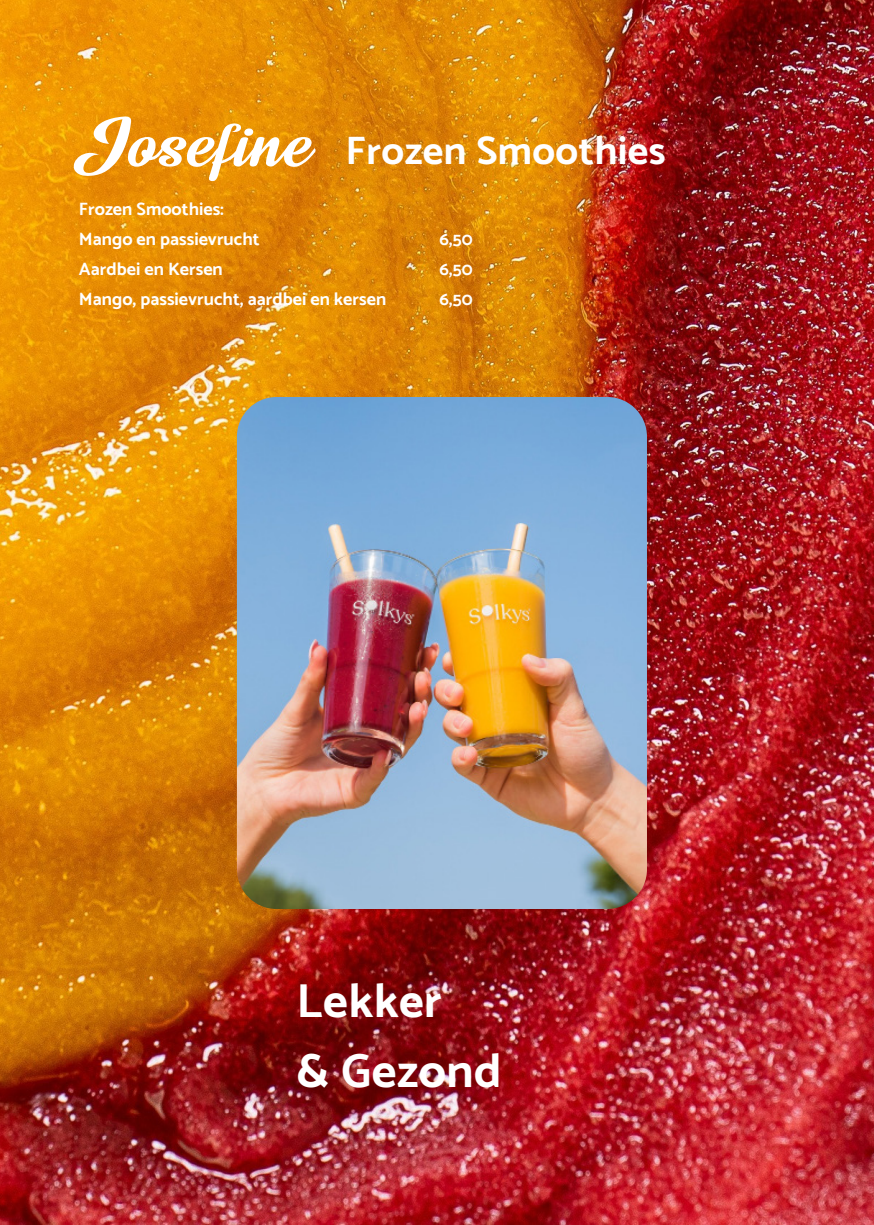
<style>
.page{position:relative;width:874px;height:1225px;background:#fff}
.page>*{position:absolute;margin:0;border:0;box-sizing:border-box;transform-origin:0 0}
.t1{font:100px "Lemon Jelly Personal Use";letter-spacing:.01em;color:#fff}
.t2{font:100 48px "Catamaran";letter-spacing:.01em;color:#fff}
.t3{font:100 40px "Catamaran";letter-spacing:.01em;color:#fff}
.t4{font:100 18px "Catamaran";color:#fff}
</style>
<div class="page">
<img style="left:0;top:0;width:873px;height:1225px">
<img style="left:237px;top:397px;width:409px;height:512px">
<p class="t1" style="left:74px;top:69px;width:239px">Josefine</p>
<p class="t3" style="left:345px;top:120px;width:321px">Frozen Smoothies</p>
<p class="t4" style="left:79px;top:196px;width:146px">Frozen Smoothies:</p>
<p class="t4" style="left:79px;top:226px;width:182px">Mango en passievrucht</p>
<p class="t4" style="left:439px;top:226px;width:35px">6,50</p>
<p class="t4" style="left:79px;top:256px;width:145px">Aardbei en Kersen</p>
<p class="t4" style="left:439px;top:256px;width:35px">6,50</p>
<p class="t4" style="left:79px;top:286px;width:308px">Mango, passievrucht, aardbei en kersen</p>
<p class="t4" style="left:439px;top:286px;width:35px">6,50</p>
<p class="t2" style="left:296px;top:964px;width:147px">Lekker</p>
<p class="t2" style="left:296px;top:1034px;width:207px">&amp; Gezond</p>
</div>
